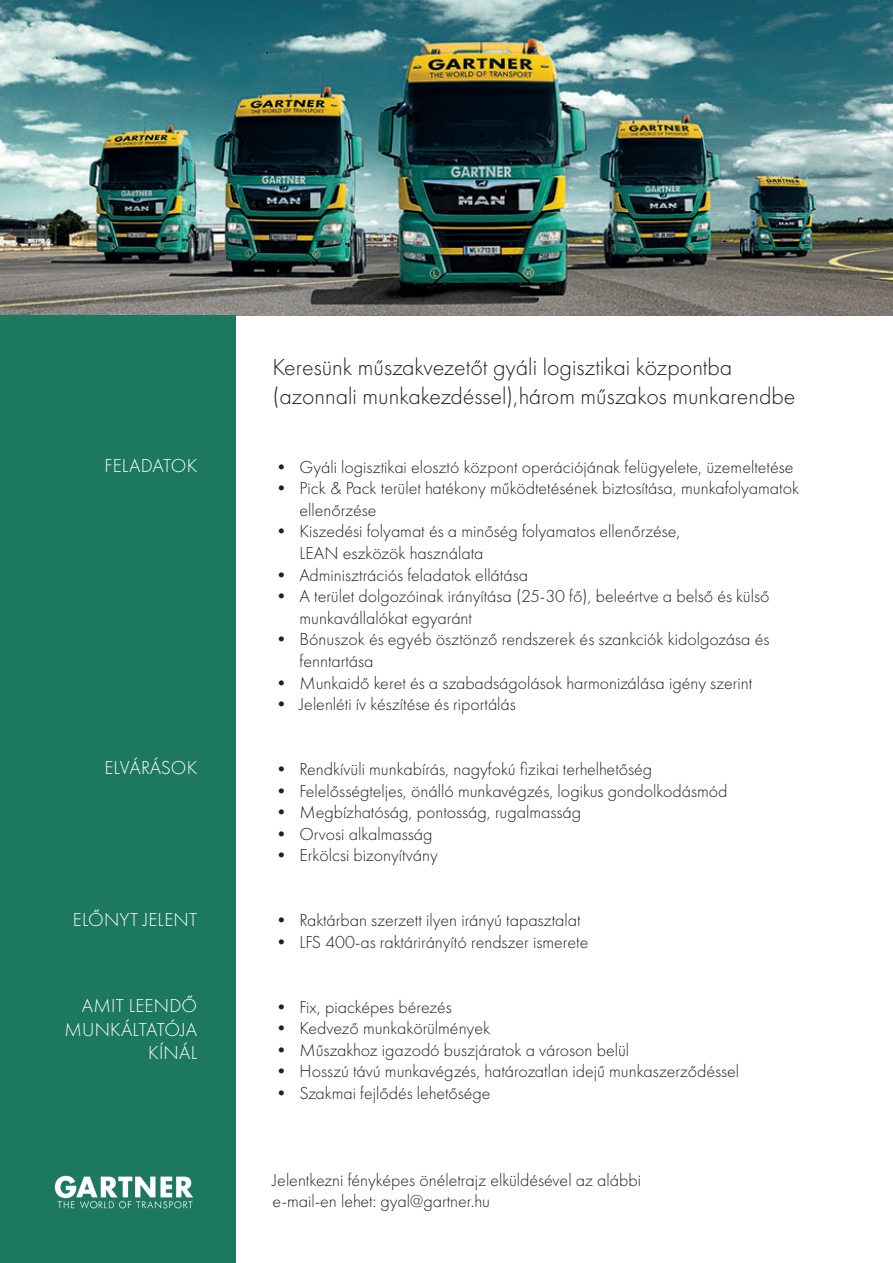
<style>
.page{position:relative;width:893px;height:1263px;background:#fff}
.page>*{position:absolute;margin:0;border:0;box-sizing:border-box;transform-origin:0 0}
.t1{font:300 24px/28.8px "Futura PT";color:#231f20}
.t2{font:300 19.5px/23.4px "Futura PT";letter-spacing:.01em;color:#fff;text-align:right}
.t3{font:300 18px/21.6px "Futura PT";color:#231f20}
</style>
<div class="page">
<img style="left:0;top:0;width:893px;height:315px">
<div style="left:0;top:315px;width:235px;height:948px;background:#1d7860"></div>
<img style="left:54px;top:1175px;width:139px;height:34px">
<h1 class="t1" style="left:273px;top:353px;width:524px">Keresünk műszakvezetőt gyáli logisztikai központba (azonnali munkakezdéssel),három műszakos munkarendbe</h1>
<p class="t2" style="left:105px;top:454px;width:94px">FELADATOK</p>
<p class="t3" style="left:273px;top:456px;width:522px">• Gyáli logisztikai elosztó központ operációjának felügyelete, üzemeltetése</p>
<p class="t3" style="left:300px;top:478px;width:501px;text-indent:-27px">• Pick &amp; Pack terület hatékony működtetésének biztosítása, munkafolyamatok ellenőrzése</p>
<p class="t3" style="left:300px;top:521px;width:383px;text-indent:-27px">• Kiszedési folyamat és a minőség folyamatos ellenőrzése,<br>LEAN eszközök használata</p>
<p class="t3" style="left:273px;top:564px;width:257px">• Adminisztrációs feladatok ellátása</p>
<p class="t3" style="left:300px;top:586px;width:471px;text-indent:-27px">• A terület dolgozóinak irányítása (25-30 fő), beleértve a belső és külső munkavállalókat egyaránt</p>
<p class="t3" style="left:300px;top:629px;width:471px;text-indent:-27px">• Bónuszok és egyéb ösztönző rendszerek és szankciók kidolgozása és fenntartása</p>
<p class="t3" style="left:273px;top:672px;width:481px">• Munkaidő keret és a szabadságolások harmonizálása igény szerint</p>
<p class="t3" style="left:273px;top:694px;width:245px">• Jelenléti ív készítése és riportálás</p>
<p class="t2" style="left:104px;top:756px;width:94px">ELVÁRÁSOK</p>
<p class="t3" style="left:273px;top:758px;width:381px">• Rendkívüli munkabírás, nagyfokú fizikai terhelhetőség</p>
<p class="t3" style="left:273px;top:780px;width:456px">• Felelősségteljes, önálló munkavégzés, logikus gondolkodásmód</p>
<p class="t3" style="left:273px;top:802px;width:310px">• Megbízhatóság, pontosság, rugalmasság</p>
<p class="t3" style="left:273px;top:823px;width:161px">• Orvosi alkalmasság</p>
<p class="t3" style="left:273px;top:845px;width:167px">• Erkölcsi bizonyítvány</p>
<p class="t2" style="left:73px;top:908px;width:126px">ELŐNYT JELENT</p>
<p class="t3" style="left:273px;top:910px;width:310px">• Raktárban szerzett ilyen irányú tapasztalat</p>
<p class="t3" style="left:273px;top:931px;width:317px">• LFS 400-as raktárirányító rendszer ismerete</p>
<p class="t2" style="left:65px;top:994px;width:134px">AMIT LEENDŐ<br>MUNKÁLTATÓJA<br>KÍNÁL</p>
<p class="t3" style="left:273px;top:996px;width:181px">• Fix, piacképes bérezés</p>
<p class="t3" style="left:273px;top:1018px;width:219px">• Kedvező munkakörülmények</p>
<p class="t3" style="left:273px;top:1039px;width:358px">• Műszakhoz igazodó buszjáratok a városon belül</p>
<p class="t3" style="left:273px;top:1061px;width:468px">• Hosszú távú munkavégzés, határozatlan idejű munkaszerződéssel</p>
<p class="t3" style="left:273px;top:1082px;width:220px">• Szakmai fejlődés lehetősége</p>
<p class="t3" style="left:273px;top:1169px;width:370px">Jelentkezni fényképes önéletrajz elküldésével az alábbi e-mail-en lehet: gyal@gartner.hu</p>
</div>
